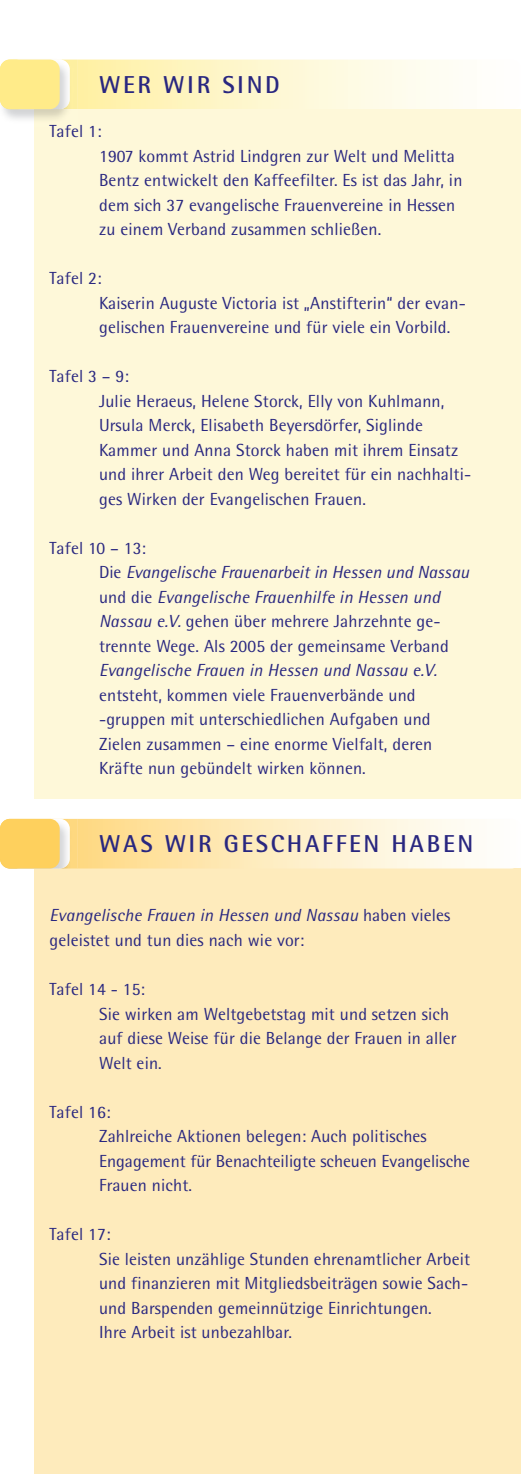
<style>
.page{position:relative;width:521px;height:1474px;background:#fff}
.page>*{position:absolute;margin:0;border:0;box-sizing:border-box;transform-origin:0 0}
.t1{font:700 24.5px "Agfa Rotis Semisans";letter-spacing:.105em;color:#292780}
.t2{font:17.5px/24.5px "Agfa Rotis Semisans";letter-spacing:.01em;color:#292780}
.t3{font:italic 17.5px "Agfa Rotis Semisans";letter-spacing:.01em;color:#292780}
.s1{font-style:italic}
</style>
<div class="page">
<div style="left:35px;top:109px;width:486px;height:690px;background:#fef8d9"></div>
<div style="left:35px;top:868px;width:486px;height:605px;background:#feebbc"></div>
<img style="left:3px;top:59px;width:74px;height:67px">
<img style="left:0;top:60px;width:77px;height:49px">
<img style="left:35px;top:109px;width:42px;height:17px">
<img style="left:53px;top:60px;width:17px;height:49px">
<div style="left:0;top:60px;width:60px;height:49px;background:#ffeb89;border-radius:10px"></div>
<img style="left:0;top:819px;width:77px;height:49px">
<img style="left:53px;top:819px;width:17px;height:49px">
<div style="left:0;top:819px;width:60px;height:49px;background:#fed05d;border-radius:10px"></div>
<h1 class="t1" style="left:99px;top:76px;width:182px">WER WIR SIND</h1>
<p class="t2" style="left:99px;top:121px;width:365px;text-indent:-49px">Tafel 1:<br>1907 kommt Astrid Lindgren zur Welt und Melitta Bentz entwickelt den Kaffeefilter. Es ist das Jahr, in dem sich 37 evangelische Frauenvereine in Hessen zu einem Verband zusammen schließen.</p>
<p class="t2" style="left:99px;top:268px;width:368px;text-indent:-49px">Tafel 2:<br>Kaiserin Auguste Victoria ist „Anstifterin“ der evan - gelischen Frauenvereine und für viele ein Vorbild.</p>
<p class="t2" style="left:99px;top:366px;width:374px;text-indent:-49px">Tafel 3 – 9:<br>Julie Heraeus, Helene Storck, Elly von Kuhlmann, Ursula Merck, Elisabeth Beyersdörfer, Siglinde Kammer und Anna Storck haben mit ihrem Einsatz und ihrer Arbeit den Weg bereitet für ein nachhalti&shy;ges Wirken der Evangelischen Frauen.</p>
<p class="t2" style="left:99px;top:537px;width:372px;text-indent:-49px">Tafel 10 – 13:<br>Die <span class="s1">Evangelische Frauenarbeit in Hessen und Nassau </span>und die <span class="s1">Evangelische Frauenhilfe in Hessen und Nassau e.V.</span> gehen über mehrere Jahrzehnte ge&shy;trennte Wege. Als 2005 der gemeinsame Verband</p>
<p class="t3" style="left:99px;top:664px;width:339px">Evangelische Frauen in Hessen und Nassau e.V.</p>
<p class="t2" style="left:99px;top:684px;width:335px">entsteht, kommen viele Frauenverbände und -gruppen mit unterschiedlichen Aufgaben und Zielen zusammen – eine enorme Vielfalt, deren Kräfte nun gebündelt wirken können.</p>
<h1 class="t1" style="left:99px;top:835px;width:376px">WAS WIR GESCHAFFEN HABEN</h1>
<p class="t2" style="left:50px;top:905px;width:402px"><span class="s1">Evangelische Frauen in Hessen und Nassau</span> haben vieles geleistet und tun dies nach wie vor:</p>
<p class="t2" style="left:99px;top:978px;width:359px;text-indent:-49px">Tafel 14 - 15:<br>Sie wirken am Weltgebetstag mit und setzen sich auf diese Weise für die Belange der Frauen in aller<br>Welt ein.</p>
<p class="t2" style="left:99px;top:1101px;width:372px;text-indent:-49px">Tafel 16:<br>Zahlreiche Aktionen belegen: Auch politisches<br>Engagement für Benachteiligte scheuen Evangelische<br>Frauen nicht.</p>
<p class="t2" style="left:99px;top:1223px;width:372px;text-indent:-49px">Tafel 17:<br>Sie leisten unzählige Stunden ehrenamtlicher Arbeit und finanzieren mit Mitgliedsbeiträgen sowie Sach&shy;und Barspenden gemeinnützige Einrichtungen.<br>Ihre Arbeit ist unbezahlbar.</p>
</div>
